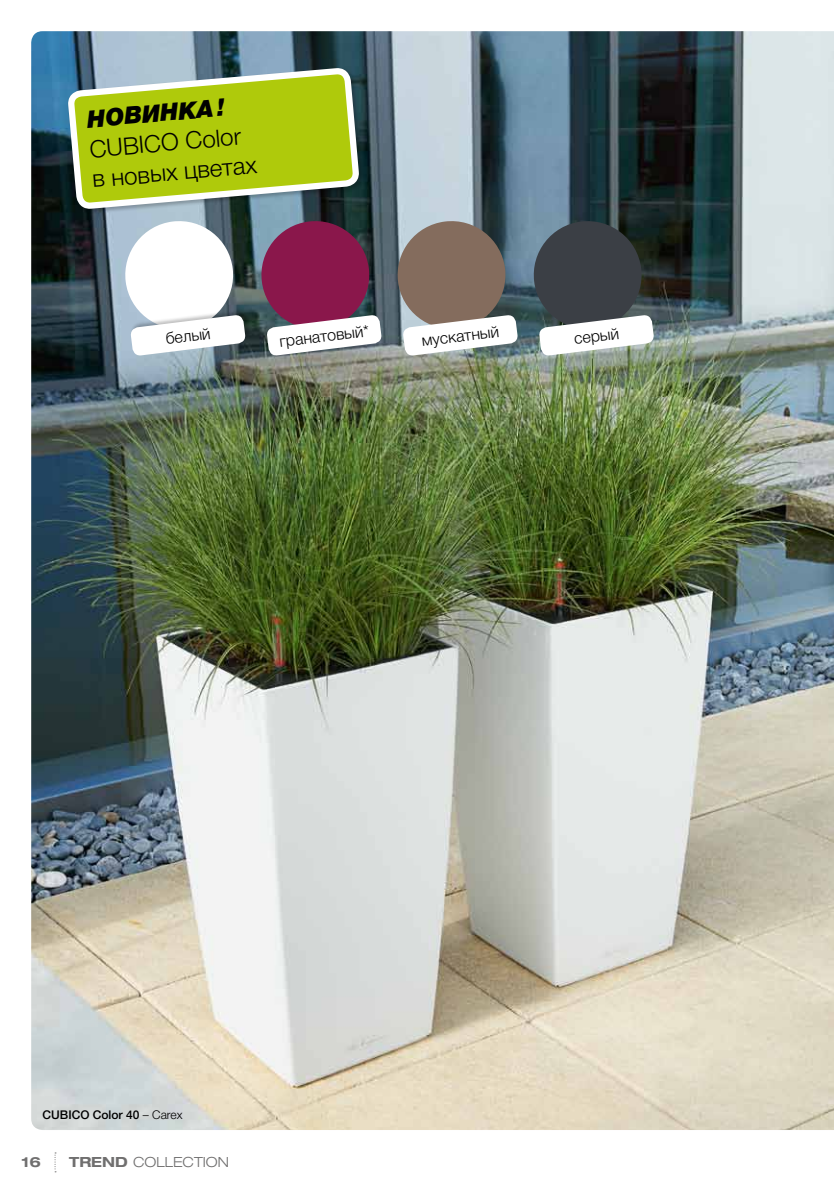
<style>
.page{position:relative;width:834px;height:1191px;background:#fff}
.page>*{position:absolute;margin:0;border:0;box-sizing:border-box;transform-origin:0 0}
.t1{font:300 24px/30px "Helvetica Neue LTCYR";color:#000}
.t2{font:italic 900 24px "Helvetica Neue LTCYR";color:#000}
.t3{font:300 16px "Helvetica Neue LTCYR";color:#000}
.t4{font:300 expanded 14px "Helvetica Neue LT Pro";color:#706f6f}
.t5{font:700 expanded 14px "Helvetica Neue LT Pro";color:#706f6f}
.t6{font:500 12px "Helvetica Neue LT Pro";color:#000}
.s1{font-weight:300}
.s2{font-weight:700}
</style>
<div class="page">
<img style="left:31px;top:31px;width:802px;height:1099px">
<div style="left:67px;top:67px;width:297px;height:147px;background:#000;opacity:.25"></div>
<svg style="left:70px;top:70px;width:286px;height:136px;background:#acc438"></svg>
<div style="left:130px;top:309px;width:121px;height:47px;background:#000;opacity:.25"></div>
<svg style="left:122px;top:218px;width:124px;height:138px"></svg>
<svg style="left:258px;top:218px;width:124px;height:138px"></svg>
<svg style="left:394px;top:218px;width:124px;height:138px"></svg>
<svg style="left:530px;top:218px;width:124px;height:138px"></svg>
<svg style="left:55px;top:1152px;width:1px;height:20px"></svg>
<h1 class="t2" style="left:86px;top:106px;width:140px;rotate:-5deg">НОВИНКА !</h1>
<h1 class="t1" style="left:88px;top:134px;width:166px;rotate:-5deg">CUBICO Color в новых цветах</h1>
<p class="t3" style="left:165px;top:330px;width:47px;rotate:-7deg">белый</p>
<p class="t3" style="left:278px;top:333px;width:91px;rotate:-7deg">гранатовый*</p>
<p class="t3" style="left:420px;top:332px;width:79px;rotate:-7deg">мускатный</p>
<p class="t3" style="left:573px;top:330px;width:47px;rotate:-7deg">серый</p>
<p class="t6" style="left:43px;top:1107px;width:141px">CUBICO Color 40 <span class="s1">– Carex</span></p>
<p class="t5" style="left:22px;top:1152px;width:21px">16</p>
<p class="t4" style="left:69px;top:1153px;width:161px"><span class="s2">TREND</span> COLLECTION</p>
</div>
